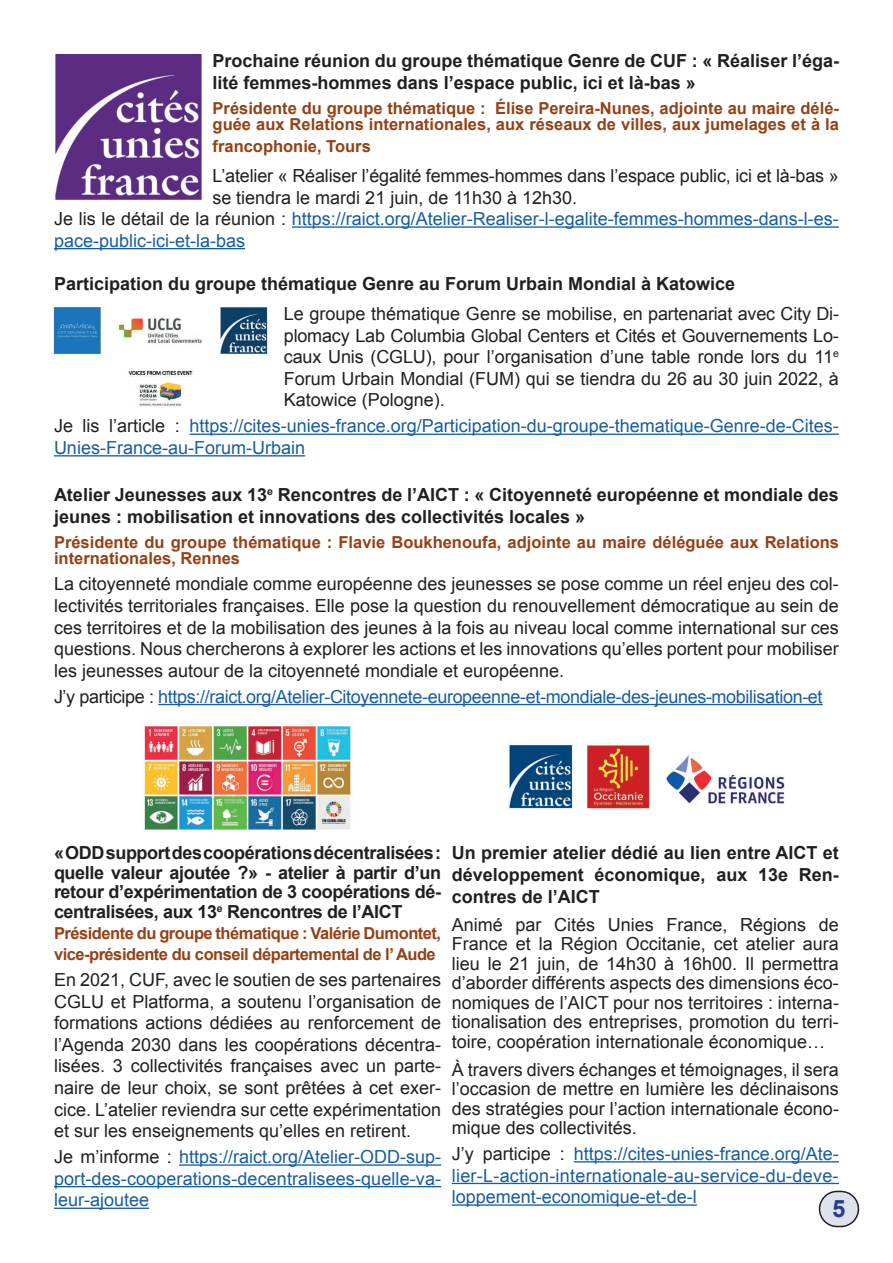
<style>
.page{position:relative;width:893px;height:1263px;background:#fff}
.page>*{position:absolute;margin:0;border:0;box-sizing:border-box;transform-origin:0 0}
.t1{font:700 24px "Arial";color:#253f8e}
.t2{font:18px/21.6px "Arial";color:#231f20;text-align:justify}
.t3{font:700 18px/21.6px "Arial";color:#231f20}
.t4{font:18px/21.6px "Arial";color:#175d9e;text-align:justify}
.t5{font:18px "Arial";letter-spacing:-.02em;color:#175d9e}
.t6{font:700 16.5px/16.5px "Arial";color:#944115}
.t7{font:700 16.5px/21.6px "Arial";letter-spacing:-.03em;color:#944115}
.s1{color:#231f20}
</style>
<div class="page">
<div style="left:819px;top:1191px;width:39px;height:35px;background:#e0e1ee;border-radius:18px"></div>
<div style="left:819px;top:1191px;width:40px;height:36px;border:2px solid #231f20;border-radius:18px"></div>
<img style="left:55px;top:54px;width:147px;height:147px">
<hr style="left:292px;top:226px;width:547px;height:2px;background:#175d9e">
<hr style="left:54px;top:248px;width:191px;height:1px;background:#175d9e">
<hr style="left:190px;top:434px;width:649px;height:1px;background:#175d9e">
<hr style="left:54px;top:455px;width:251px;height:1px;background:#175d9e">
<hr style="left:158px;top:704px;width:665px;height:1px;background:#175d9e">
<img style="left:53px;top:306px;width:216px;height:101px">
<hr style="left:179px;top:1164px;width:262px;height:2px;background:#175d9e">
<hr style="left:54px;top:1186px;width:387px;height:1px;background:#175d9e">
<hr style="left:54px;top:1207px;width:95px;height:2px;background:#175d9e">
<hr style="left:574px;top:1161px;width:265px;height:1px;background:#175d9e">
<hr style="left:452px;top:1183px;width:387px;height:1px;background:#175d9e">
<hr style="left:452px;top:1204px;width:245px;height:2px;background:#175d9e">
<img style="left:144px;top:725px;width:207px;height:105px">
<img style="left:508px;top:743px;width:277px;height:67px">
<p class="t3" style="left:213px;top:51px;width:628px">Prochaine réunion du groupe thématique Genre de CUF : « Réaliser l’éga&shy;lité femmes-hommes dans l’espace public, ici et là-bas »</p>
<p class="t6" style="left:213px;top:100px;width:628px">Présidente du groupe thématique : Élise Pereira-Nunes, adjointe au maire délé&shy;guée aux Relations internationales, aux réseaux de villes, aux jumelages et à la</p>
<p class="t6" style="left:213px;top:138px;width:160px">francophonie, Tours</p>
<p class="t2" style="left:213px;top:165px;width:628px">L’atelier « Réaliser l’égalité femmes-hommes dans l’espace public, ici et là-bas »</p>
<p class="t2" style="left:213px;top:187px;width:366px">se tiendra le mardi 21 juin, de 11h30 à 12h30.</p>
<p class="t4" style="left:54px;top:208px;width:786px"><span class="s1">Je lis le détail de la réunion :</span> https://raict.org/Atelier-Realiser-l-egalite-femmes-hommes-dans-l-es-</p>
<p class="t4" style="left:54px;top:230px;width:193px">pace-public-ici-et-la-bas</p>
<p class="t3" style="left:54px;top:273px;width:683px">Participation du groupe thématique Genre au Forum Urbain Mondial à Katowice</p>
<p class="t2" style="left:284px;top:303px;width:557px">Le groupe thématique Genre se mobilise, en partenariat avec City Di&shy;plomacy Lab Columbia Global Centers et Cités et Gouvernements Lo&shy;caux Unis (CGLU), pour l’organisation d’une table ronde lors du 11<sup>e </sup>Forum Urbain Mondial (FUM) qui se tiendra du 26 au 30 juin 2022, à Katowice (Pologne).</p>
<p class="t4" style="left:54px;top:415px;width:786px"><span class="s1">Je lis l’article :</span> https://cites-unies-france.org/Participation-du-groupe-thematique-Genre-de-Cites-<br>Unies-France-au-Forum-Urbain</p>
<p class="t3" style="left:54px;top:485px;width:786px">Atelier Jeunesses aux 13<sup>e</sup> Rencontres de l’AICT : « Citoyenneté européenne et mondiale des jeunes : mobilisation et innovations des collectivités locales »</p>
<p class="t6" style="left:54px;top:534px;width:786px">Présidente du groupe thématique : Flavie Boukhenoufa, adjointe au maire déléguée aux Relations internationales, Rennes</p>
<p class="t2" style="left:54px;top:573px;width:786px">La citoyenneté mondiale comme européenne des jeunesses se pose comme un réel enjeu des col&shy;lectivités territoriales françaises. Elle pose la question du renouvellement démocratique au sein de ces territoires et de la mobilisation des jeunes à la fois au niveau local comme international sur ces questions. Nous chercherons à explorer les actions et les innovations qu’elles portent pour mobiliser les jeunesses autour de la citoyenneté mondiale et européenne.</p>
<p class="t5" style="left:54px;top:684px;width:770px"><span class="s1">J’y participe :</span> https://raict.org/Atelier-Citoyennete-europeenne-et-mondiale-des-jeunes-mobilisation-et</p>
<p class="t3" style="left:54px;top:844px;width:389px;line-height:19.5px;text-align:justify">« ODD support des coopérations décentralisées : quelle valeur ajoutée ?» - atelier à partir d’un retour d’expérimentation de 3 coopérations dé&shy;centralisées, aux 13<sup>e</sup> Rencontres de l’AICT</p>
<p class="t7" style="left:54px;top:922px;width:389px">Présidente du groupe thématique : Valérie Dumontet, vice-présidente du conseil départemental de l’ Aude</p>
<p class="t2" style="left:54px;top:969px;width:389px">En 2021, CUF, avec le soutien de ses partenaires CGLU et Platforma, a soutenu l’organisation de formations actions dédiées au renforcement de l’Agenda 2030 dans les coopérations décentra&shy;lisées. 3 collectivités françaises avec un parte&shy;naire de leur choix, se sont prêtées à cet exer&shy;cice. L’atelier reviendra sur cette expérimentation et sur les enseignements qu’elles en retirent.</p>
<p class="t4" style="left:54px;top:1146px;width:389px"><span class="s1">Je m’informe :</span> https://raict.org/Atelier-ODD-sup&shy;port-des-cooperations-decentralisees-quelle-va&shy;leur-ajoutee</p>
<p class="t3" style="left:452px;top:843px;width:389px;text-align:justify">Un premier atelier dédié au lien entre AICT et développement économique, aux 13e Ren&shy;contres de l’AICT</p>
<p class="t2" style="left:452px;top:915px;width:389px;line-height:19.5px">Animé par Cités Unies France, Régions de France et la Région Occitanie, cet atelier aura lieu le 21 juin, de 14h30 à 16h00. Il permettra d’aborder différents aspects des dimensions éco&shy;nomiques de l’AICT pour nos territoires : interna&shy;tionalisation des entreprises, promotion du terri&shy;toire, coopération internationale économique…</p>
<p class="t2" style="left:452px;top:1060px;width:389px;line-height:19.5px">À travers divers échanges et témoignages, il sera l’occasion de mettre en lumière les déclinaisons des stratégies pour l’action internationale écono&shy;mique des collectivités.</p>
<p class="t4" style="left:452px;top:1143px;width:389px"><span class="s1">J’y participe :</span> https://cites-unies-france.org/Ate&shy;lier-L-action-internationale-au-service-du-deve&shy;loppement-economique-et-de-l</p>
<h1 class="t1" style="left:832px;top:1192px;width:15px">5</h1>
</div>
